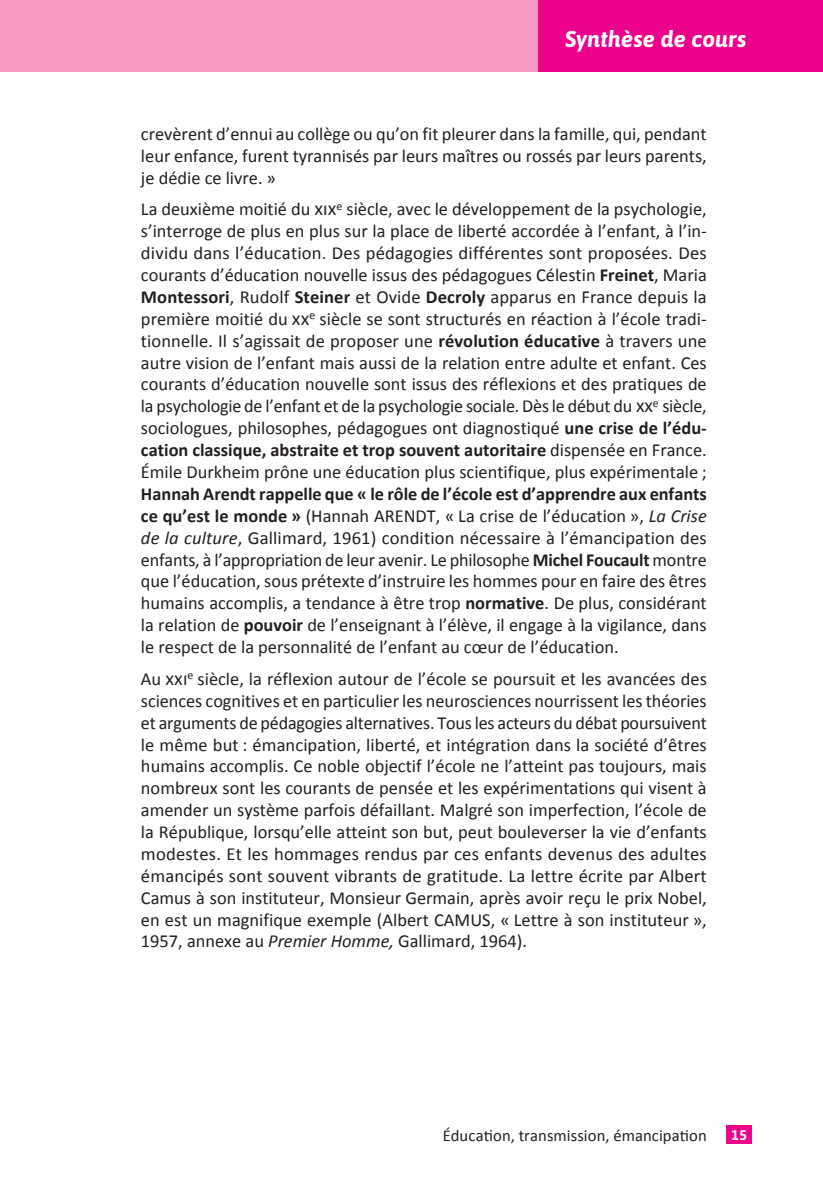
<style>
.page{position:relative;width:823px;height:1195px;background:#fff}
.page>*{position:absolute;margin:0;border:0;box-sizing:border-box;transform-origin:0 0}
.t1{font:italic 700 22.75px "Asap";letter-spacing:.005em;color:#fff}
.t2{font:18.38px/21.9px "Calibri";color:#231f20;text-align:justify}
.t3{font:16.62px "Calibri";letter-spacing:.005em;color:#231f20}
.t4{font:700 14px "Asap";color:#fff}
.s1{font-weight:700}
.s2{font-style:italic}
</style>
<div class="page">
<div style="left:3px;top:0;width:820px;height:71px;background:#f499c2"></div>
<hr style="left:0;top:0;width:2px;height:71px;background:#f499c2">
<div style="left:538px;top:0;width:285px;height:71px;background:#ed028c"></div>
<div style="left:726px;top:1125px;width:25px;height:18px;background:#ed028c"></div>
<p class="t1" style="left:565px;top:24px;width:183px">Synthèse de cours</p>
<p class="t2" style="left:141px;top:123px;width:567px">crevèrent d’ennui au collège ou qu’on fit pleurer dans la famille, qui, pendant leur enfance, furent tyrannisés par leurs maîtres ou rossés par leurs parents, je dédie ce livre. »</p>
<p class="t2" style="left:141px;top:198px;width:567px">La deuxième moitié du xix<sup>e</sup> siècle, avec le développement de la psychologie, s’interroge de plus en plus sur la place de liberté accordée à l’enfant, à l’in&shy;dividu dans l’éducation. Des pédagogies différentes sont proposées. Des courants d’éducation nouvelle issus des pédagogues Célestin <span class="s1">Freinet</span>, Maria <span class="s1">Montessori</span>, Rudolf <span class="s1">Steiner</span> et Ovide <span class="s1">Decroly</span> apparus en France depuis la première moitié du xx<sup>e</sup> siècle se sont structurés en réaction à l’école tradi&shy;tionnelle. Il s’agissait de proposer une <span class="s1">révolution éducative</span> à travers une autre vision de l’enfant mais aussi de la relation entre adulte et enfant. Ces courants d’éducation nouvelle sont issus des réflexions et des pratiques de la psychologie de l’enfant et de la psychologie sociale. Dès le début du xx<sup>e</sup> siècle, sociologues, philosophes, pédagogues ont diagnostiqué <span class="s1">une crise de l’édu&shy;cation classique, abstraite et trop souvent autoritaire</span> dispensée en France.<br>Émile Durkheim prône une éducation plus scientifique, plus expérimentale ;</p>
<p class="t2" style="left:141px;top:483px;width:567px"><span class="s1">Hannah Arendt rappelle que « le rôle de l’école est d’apprendre aux enfants ce qu’est le monde »</span> (Hannah ARENDT, « La crise de l’éducation », <span class="s2">La Crise de la culture</span>, Gallimard, 1961) condition nécessaire à l’émancipation des enfants, à l’appropriation de leur avenir. Le philosophe <span class="s1">Michel Foucault</span> montre que l’éducation, sous prétexte d’instruire les hommes pour en faire des êtres humains accomplis, a tendance à être trop <span class="s1">normative</span>. De plus, considérant la relation de <span class="s1">pouvoir</span> de l’enseignant à l’élève, il engage à la vigilance, dans le respect de la personnalité de l’enfant au cœur de l’éducation.</p>
<p class="t2" style="left:141px;top:668px;width:567px">Au xxi<sup>e</sup> siècle, la réflexion autour de l’école se poursuit et les avancées des sciences cognitives et en particulier les neurosciences nourrissent les théories et arguments de pédagogies alternatives. Tous les acteurs du débat poursuivent le même but : émancipation, liberté, et intégration dans la société d’êtres humains accomplis. Ce noble objectif l’école ne l’atteint pas toujours, mais nombreux sont les courants de pensée et les expérimentations qui visent à amender un système parfois défaillant. Malgré son imperfection, l’école de la République, lorsqu’elle atteint son but, peut bouleverser la vie d’enfants modestes. Et les hommages rendus par ces enfants devenus des adultes émancipés sont souvent vibrants de gratitude. La lettre écrite par Albert Camus à son instituteur, Monsieur Germain, après avoir reçu le prix Nobel, en est un magnifique exemple (Albert CAMUS, « Lettre à son instituteur », 1957, annexe au <span class="s2">Premier Homme,</span> Gallimard, 1964).</p>
<p class="t3" style="left:443px;top:1125px;width:265px">Éducation, transmission, émancipation</p>
<p class="t4" style="left:731px;top:1125px;width:17px">15</p>
</div>
